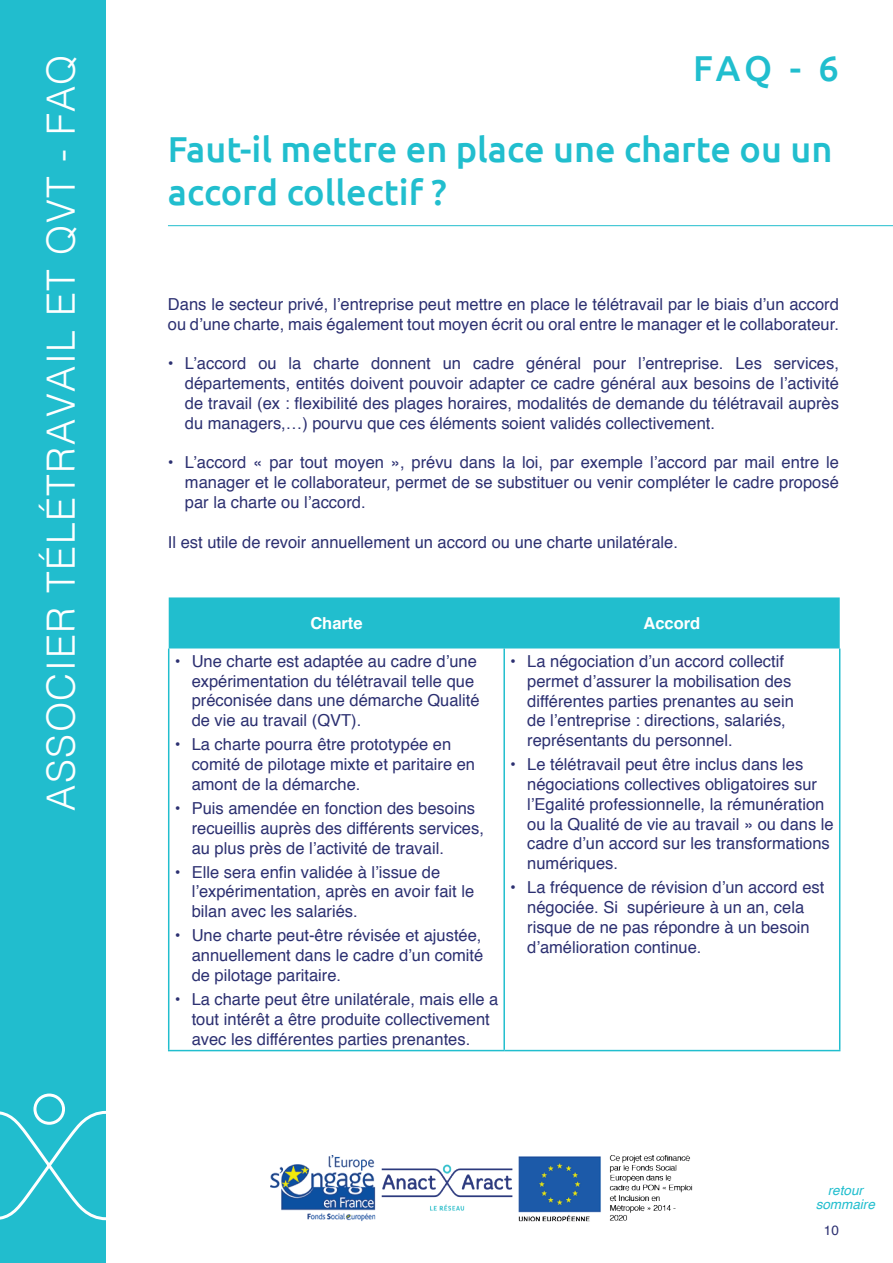
<style>
.page{position:relative;width:893px;height:1263px;background:#fff}
.page>*{position:absolute;margin:0;border:0;box-sizing:border-box;transform-origin:0 0}
.t1{font:300 39px "Helvetica";letter-spacing:.04em;color:#fff}
.t2{font:500 36px/43.2px "Ubuntu";color:#21bece}
.t3{font:16.5px/19.8px "Helvetica";color:#2c3071}
.t4{font:700 16.5px "Helvetica";color:#fff}
.t5{font:italic 13.5px/13.5px "Helvetica";color:#21bece;text-align:center}
.t6{font:13.5px "Helvetica";color:#2c3071}
</style>
<div class="page">
<div style="left:0;top:0;width:106px;height:1263px;background:#21bdce"></div>
<svg style="left:0;top:1093px;width:106px;height:128px"></svg>
<hr style="left:168px;top:225px;width:725px;height:1px;background:#21bece">
<img style="left:270px;top:1155px;width:423px;height:67px">
<div style="left:169px;top:597px;width:671px;height:51px;background:#21bece"></div>
<hr style="left:168px;top:648px;width:1px;height:402px;background:#21bece">
<hr style="left:503px;top:648px;width:2px;height:402px;background:#21bece">
<hr style="left:839px;top:648px;width:1px;height:402px;background:#21bece">
<hr style="left:168px;top:1050px;width:336px;height:1px;background:#21bece">
<hr style="left:504px;top:1050px;width:336px;height:1px;background:#21bece">
<h1 class="t1" style="left:28px;top:811px;width:758px;rotate:-90deg">ASSOCIER TÉLÉTRAVAIL ET QVT - FAQ</h1>
<h2 class="t2" style="left:693px;top:45px;width:147px">FAQ - 6</h2>
<h2 class="t2" style="left:168px;top:126px;width:666px">Faut-il mettre en place une charte ou un accord collectif ?</h2>
<p class="t3" style="left:168px;top:295px;width:672px">Dans le secteur privé, l’entreprise peut mettre en place le télétravail par le biais d’un accord ou d’une charte, mais également tout moyen écrit ou oral entre le manager et le collaborateur.</p>
<p class="t3" style="left:185px;top:354px;width:655px;text-align:justify;text-indent:-17px">• L’accord ou la charte donnent un cadre général pour l’entreprise. Les services, départements, entités doivent pouvoir adapter ce cadre général aux besoins de l’activité de travail (ex : flexibilité des plages horaires, modalités de demande du télétravail auprès du managers,…) pourvu que ces éléments soient validés collectivement.</p>
<p class="t3" style="left:185px;top:453px;width:655px;text-align:justify;text-indent:-17px">• L’accord « par tout moyen », prévu dans la loi, par exemple l’accord par mail entre le manager et le collaborateur, permet de se substituer ou venir compléter le cadre proposé par la charte ou l’accord.</p>
<p class="t3" style="left:168px;top:532px;width:511px">Il est utile de revoir annuellement un accord ou une charte unilatérale.</p>
<p class="t4" style="left:310px;top:610px;width:54px">Charte</p>
<p class="t4" style="left:643px;top:610px;width:58px">Accord</p>
<p class="t3" style="left:192px;top:652px;width:289px;text-indent:-17px">• Une charte est adaptée au cadre d’une expérimentation du télétravail telle que préconisée dans une démarche Qualité de vie au travail (QVT).</p>
<p class="t3" style="left:192px;top:735px;width:285px;text-indent:-17px">• La charte pourra être prototypée en comité de pilotage mixte et paritaire en amont de la démarche.</p>
<p class="t3" style="left:192px;top:799px;width:294px;text-indent:-17px">• Puis amendée en fonction des besoins recueillis auprès des différents services, au plus près de l’activité de travail.</p>
<p class="t3" style="left:192px;top:862px;width:284px;text-indent:-17px">• Elle sera enfin validée à l’issue de l’expérimentation, après en avoir fait le bilan avec les salariés.</p>
<p class="t3" style="left:192px;top:926px;width:293px;text-align:justify;text-indent:-17px">• Une charte peut-être révisée et ajustée, annuellement dans le cadre d’un comité de pilotage paritaire.</p>
<p class="t3" style="left:192px;top:990px;width:308px;text-indent:-17px">• La charte peut être unilatérale, mais elle a tout intérêt a être produite collectivement avec les différentes parties prenantes.</p>
<p class="t3" style="left:527px;top:652px;width:268px;text-indent:-17px">• La négociation d’un accord collectif permet d’assurer la mobilisation des différentes parties prenantes au sein de l’entreprise : directions, salariés, représentants du personnel.</p>
<p class="t3" style="left:527px;top:755px;width:308px;text-indent:-17px">• Le télétravail peut être inclus dans les négociations collectives obligatoires sur l’Egalité professionnelle, la rémunération ou la Qualité de vie au travail » ou dans le cadre d’un accord sur les transformations numériques.</p>
<p class="t3" style="left:527px;top:878px;width:299px;text-indent:-17px">• La fréquence de révision d’un accord est négociée. Si supérieure à un an, cela risque de ne pas répondre à un besoin d’amélioration continue.</p>
<p class="t5" style="left:816px;top:1184px;width:61px">retour sommaire</p>
<p class="t6" style="left:824px;top:1220px;width:17px">10</p>
</div>
